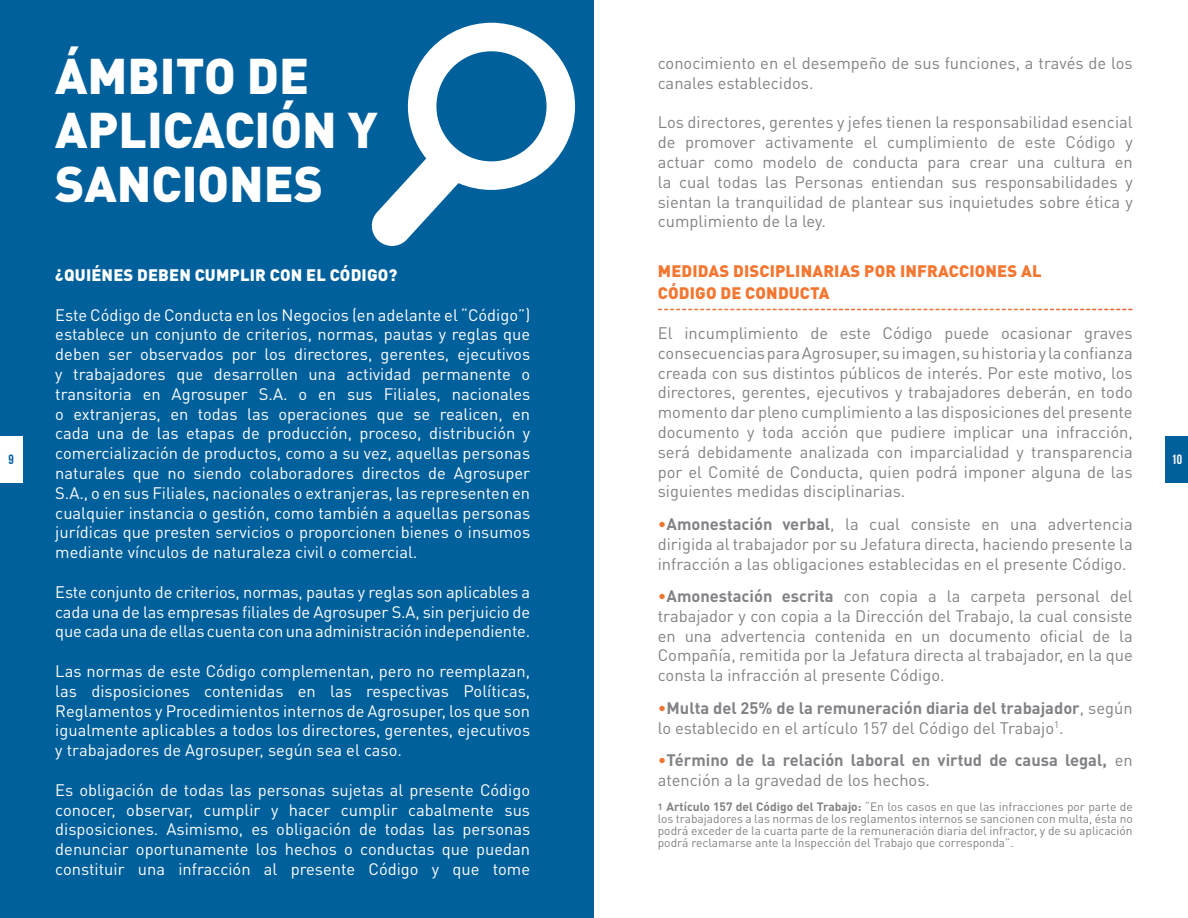
<style>
.page{position:relative;width:1188px;height:918px;background:#fff}
.page>*{position:absolute;margin:0;border:0;box-sizing:border-box;transform-origin:0 0}
.t1{font:900 49.5px/54px "DIN Pro";color:#fff}
.t2{font:16.5px/19.8px "DIN Pro";color:#fff;text-align:justify}
.t3{font:16.5px/19.8px "DIN Pro";color:#808285;text-align:justify}
.t4{font:700 16.5px/19.8px "DIN Pro";color:#808285}
.t5{font:900 16.5px/22.5px "DIN Pro";letter-spacing:.01em;color:#f47630}
.t6{font:900 16.5px "DIN Pro";letter-spacing:.01em;color:#fff}
.t7{font:13.5px "Bebas Neue";color:#fff}
.t8{font:13.5px "Bebas Neue";color:#00609c}
.t9{font:12px/12px "DIN Pro";color:#808285;text-align:justify}
.t10{font:700 9px "DIN Pro";color:#808285}
.s1{color:#f47630}
.s2{font-weight:700}
.s3{font-weight:400;color:#f47630}
.s4{font-weight:400}
</style>
<div class="page">
<div style="left:0;top:0;width:594px;height:918px;background:#00609c"></div>
<div style="left:1166px;top:436px;width:22px;height:47px;background:#00609c"></div>
<div style="left:0;top:436px;width:22px;height:47px;background:#fff"></div>
<svg style="left:371px;top:23px;width:204px;height:223px"></svg>
<svg style="left:659px;top:309px;width:473px;height:1px"></svg>
<h1 class="t1" style="left:55px;top:43px;width:324px">ÁMBITO DE<br>APLICACIÓN Y<br>SANCIONES</h1>
<p class="t3" style="left:658px;top:52px;width:476px">conocimiento en el desempeño de sus funciones, a través de los canales establecidos.</p>
<p class="t3" style="left:658px;top:112px;width:476px">Los directores, gerentes y jefes tienen la responsabilidad esencial de promover activamente el cumplimiento de este Código y actuar como modelo de conducta para crear una cultura en la cual todas las Personas entiendan sus responsabilidades y sientan la tranquilidad de plantear sus inquietudes sobre ética y cumplimiento de la ley.</p>
<p class="t5" style="left:658px;top:257px;width:385px">MEDIDAS DISCIPLINARIAS POR INFRACCIONES AL<br>CÓDIGO DE CONDUCTA</p>
<p class="t3" style="left:658px;top:322px;width:476px">El incumplimiento de este Código puede ocasionar graves consecuencias para Agrosuper, su imagen, su historia y la confianza creada con sus distintos públicos de interés. Por este motivo, los directores, gerentes, ejecutivos y trabajadores deberán, en todo momento dar pleno cumplimiento a las disposiciones del presente documento y toda acción que pudiere implicar una infracción, será debidamente analizada con imparcialidad y transparencia por el Comité de Conducta, quien podrá imponer alguna de las siguientes medidas disciplinarias.</p>
<p class="t3" style="left:658px;top:513px;width:476px"><span class="s1">•</span><span class="s2">Amonestación verbal</span>, la cual consiste en una advertencia dirigida al trabajador por su Jefatura directa, haciendo presente la infracción a las obligaciones establecidas en el presente Código.</p>
<p class="t3" style="left:658px;top:586px;width:477px"><span class="s1">•</span><span class="s2">Amonestación escrita</span> con copia a la carpeta personal del trabajador y con copia a la Dirección del Trabajo, la cual consiste en una advertencia contenida en un documento oficial de la Compañía, remitida por la Jefatura directa al trabajador, en la que consta la infracción al presente Código.</p>
<p class="t3" style="left:658px;top:697px;width:476px"><span class="s1">•</span><span class="s2">Multa del 25% de la remuneración diaria del trabajador</span>, según lo establecido en el artículo 157 del Código del Trabajo<sup>1</sup>.</p>
<p class="t4" style="left:658px;top:750px;width:476px"><span class="s3">•</span>Término de la relación laboral en virtud de causa legal, <span class="s4">en atención a la gravedad de los hechos.</span></p>
<p class="t9" style="left:658px;top:800px;width:476px;text-indent:9px"><span class="s2">Artículo 157 del Código del Trabajo:</span> “En los casos en que las infracciones por parte de los trabajadores a las normas de los reglamentos internos se sancionen con multa, ésta no podrá exceder de la cuarta parte de la remuneración diaria del infractor, y de su aplicación podrá reclamarse ante la Inspección del Trabajo que corresponda”.</p>
<p class="t6" style="left:55px;top:261px;width:344px">¿QUIÉNES DEBEN CUMPLIR CON EL CÓDIGO?</p>
<p class="t2" style="left:55px;top:304px;width:476px">Este Código de Conducta en los Negocios (en adelante el “Código”) establece un conjunto de criterios, normas, pautas y reglas que deben ser observados por los directores, gerentes, ejecutivos y trabajadores que desarrollen una actividad permanente o transitoria en Agrosuper S.A. o en sus Filiales, nacionales o extranjeras, en todas las operaciones que se realicen, en cada una de las etapas de producción, proceso, distribución y comercialización de productos, como a su vez, aquellas personas naturales que no siendo colaboradores directos de Agrosuper S.A., o en sus Filiales, nacionales o extranjeras, las representen en cualquier instancia o gestión, como también a aquellas personas jurídicas que presten servicios o proporcionen bienes o insumos mediante vínculos de naturaleza civil o comercial.</p>
<p class="t2" style="left:55px;top:581px;width:476px">Este conjunto de criterios, normas, pautas y reglas son aplicables a cada una de las empresas filiales de Agrosuper S.A, sin perjuicio de que cada una de ellas cuenta con una administración independiente.</p>
<p class="t2" style="left:55px;top:660px;width:476px">Las normas de este Código complementan, pero no reemplazan, las disposiciones contenidas en las respectivas Políticas, Reglamentos y Procedimientos internos de Agrosuper, los que son igualmente aplicables a todos los directores, gerentes, ejecutivos y trabajadores de Agrosuper, según sea el caso.</p>
<p class="t2" style="left:55px;top:779px;width:476px">Es obligación de todas las personas sujetas al presente Código conocer, observar, cumplir y hacer cumplir cabalmente sus disposiciones. Asimismo, es obligación de todas las personas denunciar oportunamente los hechos o conductas que puedan constituir una infracción al presente Código y que tome</p>
<p class="t8" style="left:8px;top:452px;width:7px">9</p>
<p class="t7" style="left:1172px;top:452px;width:12px">10</p>
<p class="t10" style="left:658px;top:801px;width:6px">1</p>
</div>
